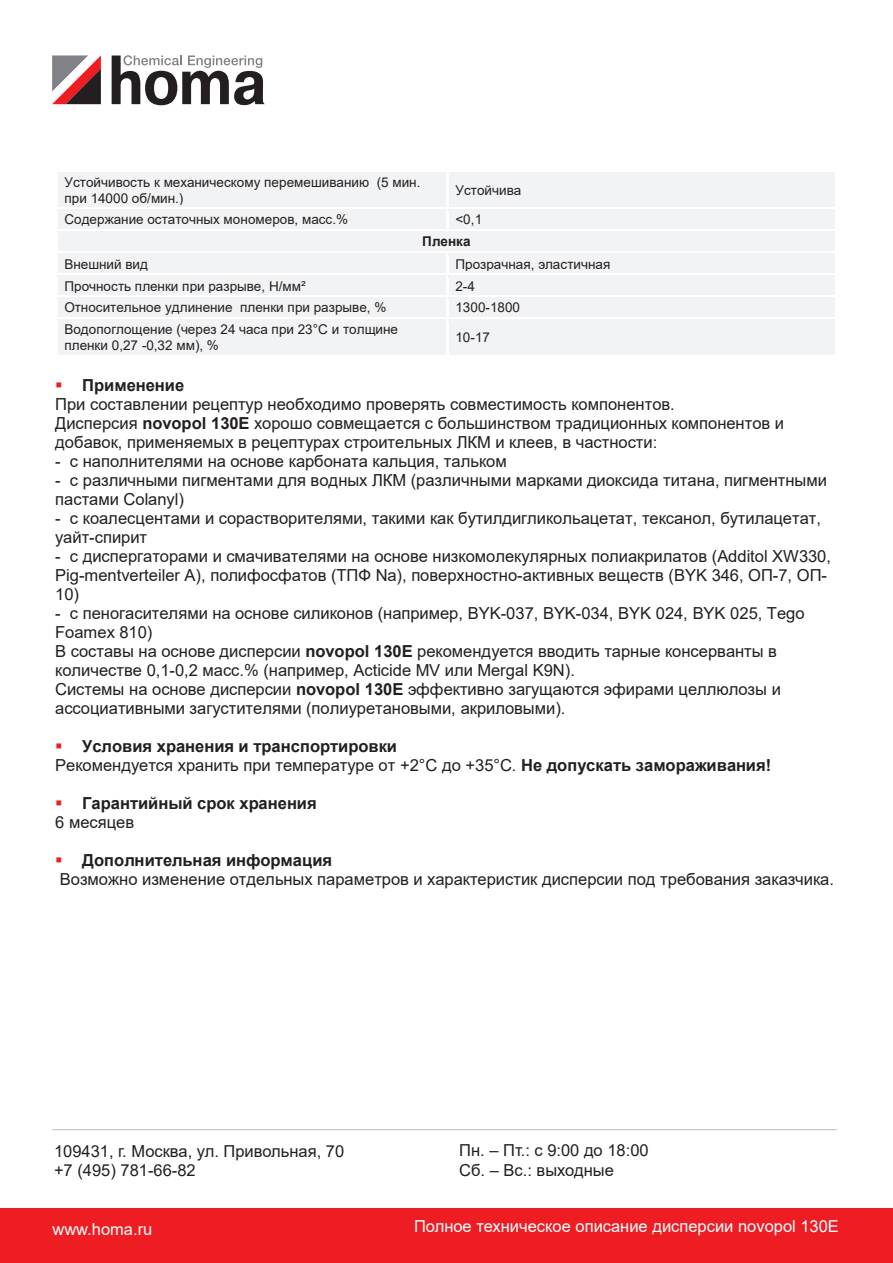
<style>
.page{position:relative;width:893px;height:1263px;background:#fff}
.page>*{position:absolute;margin:0;border:0;box-sizing:border-box;transform-origin:0 0}
.t1{font:16.5px/18.9px "Arial";color:#231f20}
.t2{font:700 16.5px/18.9px "Arial";color:#231f20}
.t3{font:16.5px "Arial";color:#fff}
.t4{font:13.5px/15.5px "Arial";letter-spacing:.005em;color:#231f20}
.t5{font:700 13.5px "Arial";letter-spacing:.005em;color:#231f20}
.s1{color:#ee1f23}
.s2{font-weight:700}
.s3{font-weight:400}
</style>
<div class="page">
<div style="left:58px;top:172px;width:388px;height:36px;background:#f2f3f4"></div>
<div style="left:449px;top:172px;width:386px;height:36px;background:#f2f3f4"></div>
<hr style="left:57px;top:172px;width:389px;height:2px;background:#f2f3f4">
<hr style="left:448px;top:172px;width:387px;height:2px;background:#f2f3f4">
<hr style="left:56px;top:205px;width:391px;height:3px;background:#f2f3f4">
<hr style="left:55px;top:174px;width:2px;height:34px;background:#fff">
<hr style="left:447px;top:205px;width:389px;height:3px;background:#f2f3f4">
<hr style="left:446px;top:174px;width:2px;height:34px;background:#fff">
<hr style="left:835px;top:174px;width:3px;height:34px;background:#fff">
<div style="left:58px;top:210px;width:388px;height:20px;background:#f2f3f4"></div>
<div style="left:449px;top:210px;width:386px;height:20px;background:#f2f3f4"></div>
<hr style="left:57px;top:210px;width:389px;height:2px;background:#f2f3f4">
<hr style="left:448px;top:210px;width:387px;height:2px;background:#f2f3f4">
<hr style="left:56px;top:227px;width:391px;height:2px;background:#f2f3f4">
<hr style="left:447px;top:227px;width:389px;height:2px;background:#f2f3f4">
<hr style="left:835px;top:212px;width:3px;height:17px;background:#fff">
<div style="left:64px;top:234px;width:765px;height:15px;background:#f2f3f4"></div>
<hr style="left:57px;top:229px;width:389px;height:3px;background:#fff">
<hr style="left:57px;top:232px;width:389px;height:2px;background:#f2f3f4">
<hr style="left:448px;top:229px;width:387px;height:3px;background:#fff">
<hr style="left:448px;top:232px;width:387px;height:2px;background:#f2f3f4">
<hr style="left:56px;top:249px;width:780px;height:2px;background:#f2f3f4">
<hr style="left:835px;top:234px;width:3px;height:17px;background:#fff">
<div style="left:58px;top:254px;width:388px;height:20px;background:#f2f3f4"></div>
<div style="left:449px;top:254px;width:386px;height:20px;background:#f2f3f4"></div>
<hr style="left:57px;top:254px;width:389px;height:2px;background:#f2f3f4">
<hr style="left:448px;top:254px;width:387px;height:2px;background:#f2f3f4">
<hr style="left:56px;top:271px;width:391px;height:3px;background:#f2f3f4">
<hr style="left:447px;top:271px;width:389px;height:3px;background:#f2f3f4">
<hr style="left:835px;top:256px;width:3px;height:18px;background:#fff">
<div style="left:58px;top:276px;width:388px;height:20px;background:#f2f3f4"></div>
<div style="left:449px;top:276px;width:386px;height:20px;background:#f2f3f4"></div>
<hr style="left:57px;top:276px;width:389px;height:2px;background:#f2f3f4">
<hr style="left:448px;top:276px;width:387px;height:2px;background:#f2f3f4">
<hr style="left:56px;top:293px;width:391px;height:3px;background:#f2f3f4">
<hr style="left:447px;top:293px;width:389px;height:3px;background:#f2f3f4">
<hr style="left:835px;top:278px;width:3px;height:18px;background:#fff">
<div style="left:58px;top:298px;width:388px;height:19px;background:#f2f3f4"></div>
<div style="left:449px;top:298px;width:386px;height:19px;background:#f2f3f4"></div>
<hr style="left:57px;top:298px;width:389px;height:2px;background:#f2f3f4">
<hr style="left:448px;top:298px;width:387px;height:2px;background:#f2f3f4">
<hr style="left:56px;top:315px;width:391px;height:2px;background:#f2f3f4">
<hr style="left:447px;top:315px;width:389px;height:2px;background:#f2f3f4">
<hr style="left:835px;top:300px;width:3px;height:17px;background:#fff">
<div style="left:58px;top:320px;width:388px;height:35px;background:#f2f3f4"></div>
<div style="left:449px;top:320px;width:386px;height:35px;background:#f2f3f4"></div>
<svg style="left:56px;top:227px;width:1px;height:90px"></svg>
<hr style="left:57px;top:320px;width:389px;height:2px;background:#f2f3f4">
<svg style="left:446px;top:271px;width:2px;height:46px"></svg>
<hr style="left:448px;top:320px;width:387px;height:2px;background:#f2f3f4">
<hr style="left:56px;top:353px;width:391px;height:2px;background:#f2f3f4">
<hr style="left:55px;top:322px;width:2px;height:33px;background:#fff">
<hr style="left:447px;top:353px;width:389px;height:2px;background:#f2f3f4">
<hr style="left:446px;top:322px;width:2px;height:33px;background:#fff">
<hr style="left:835px;top:322px;width:3px;height:33px;background:#fff">
<svg style="left:112px;top:55px;width:153px;height:50px"></svg>
<svg style="left:52px;top:55px;width:49px;height:49px"></svg>
<div style="left:0;top:1209px;width:893px;height:54px;background:#ee1d23"></div>
<hr style="left:52px;top:1129px;width:785px;height:1px;background:#bcbdc0">
<p class="t4" style="left:64px;top:174px;width:358px">Устойчивость к механическому перемешиванию (5 мин. при 14000 об/мин.)</p>
<p class="t4" style="left:455px;top:182px;width:68px">Устойчива</p>
<p class="t4" style="left:64px;top:212px;width:285px">Содержание остаточных мономеров, масс.%</p>
<p class="t4" style="left:455px;top:212px;width:28px">&lt;0,1</p>
<p class="t5" style="left:422px;top:232px;width:50px">Пленка</p>
<p class="t4" style="left:64px;top:256px;width:85px">Внешний вид</p>
<p class="t4" style="left:455px;top:256px;width:156px">Прозрачная, эластичная</p>
<p class="t4" style="left:64px;top:278px;width:243px">Прочность пленки при разрыве, Н/мм²</p>
<p class="t4" style="left:455px;top:278px;width:21px">2-4</p>
<p class="t4" style="left:64px;top:300px;width:323px">Относительное удлинение пленки при разрыве, %</p>
<p class="t4" style="left:455px;top:300px;width:66px">1300-1800</p>
<p class="t4" style="left:64px;top:322px;width:335px">Водопоглощение (через 24 часа при 23°С и толщине пленки 0,27 -0,32 мм), %</p>
<p class="t4" style="left:455px;top:330px;width:36px">10-17</p>
<p class="t1" style="left:55px;top:376px;width:730px"><span class="s1">▪</span> <span class="s2">Применение<br></span>При составлении рецептур необходимо проверять совместимость компонентов.<br>Дисперсия <span class="s2">novopol 130E</span> хорошо совмещается с большинством традиционных компонентов и добавок, применяемых в рецептурах строительных ЛКМ и клеев, в частности:</p>
<p class="t1" style="left:55px;top:452px;width:453px">- с наполнителями на основе карбоната кальция, тальком</p>
<p class="t1" style="left:55px;top:471px;width:773px">- с различными пигментами для водных ЛКМ (различными марками диоксида титана, пигментными пастами Colanyl)</p>
<p class="t1" style="left:55px;top:509px;width:767px">- с коалесцентами и сорастворителями, такими как бутилдигликольацетат, тексанол, бутилацетат, уайт-спирит</p>
<p class="t1" style="left:55px;top:547px;width:777px">- с диспергаторами и смачивателями на основе низкомолекулярных полиакрилатов (Additol XW330,<br>Pig-mentverteiler A), полифосфатов (ТПФ Na), поверхностно-активных веществ (BYK 346, ОП-7, ОП-<br>10)</p>
<p class="t1" style="left:55px;top:604px;width:751px">- с пеногасителями на основе силиконов (например, BYK-037, BYK-034, BYK 024, BYK 025, Tego Foamex 810)<br>В составы на основе дисперсии <span class="s2">novopol 130E</span> рекомендуется вводить тарные консерванты в количестве 0,1-0,2 масс.% (например, Acticide MV или Mergal K9N).<br>Системы на основе дисперсии <span class="s2">novopol 130E</span> эффективно загущаются эфирами целлюлозы и ассоциативными загустителями (полиуретановыми, акриловыми).</p>
<p class="t2" style="left:55px;top:737px;width:718px"><span class="s1">▪</span> Условия хранения и транспортировки<br><span class="s3">Рекомендуется хранить при температуре от +2°С до +35°С.</span> Не допускать замораживания!</p>
<p class="t2" style="left:55px;top:793px;width:263px"><span class="s1">▪</span> Гарантийный срок хранения<br><span class="s3">6 месяцев</span></p>
<p class="t1" style="left:55px;top:850px;width:780px"><span class="s1">▪</span> <span class="s2">Дополнительная информация<br></span>Возможно изменение отдельных параметров и характеристик дисперсии под требования заказчика.</p>
<p class="t1" style="left:54px;top:1141px;width:292px;line-height:19.8px">109431, г. Москва, ул. Привольная, 70 +7 (495) 781-66-82</p>
<p class="t1" style="left:459px;top:1140px;width:191px;line-height:19.8px">Пн. – Пт.: с 9:00 до 18:00<br>Сб. – Вс.: выходные</p>
<p class="t3" style="left:52px;top:1217px;width:101px">www.homa.ru</p>
<p class="t3" style="left:414px;top:1215px;width:426px">Полное техническое описание дисперсии novopol 130E</p>
</div>
